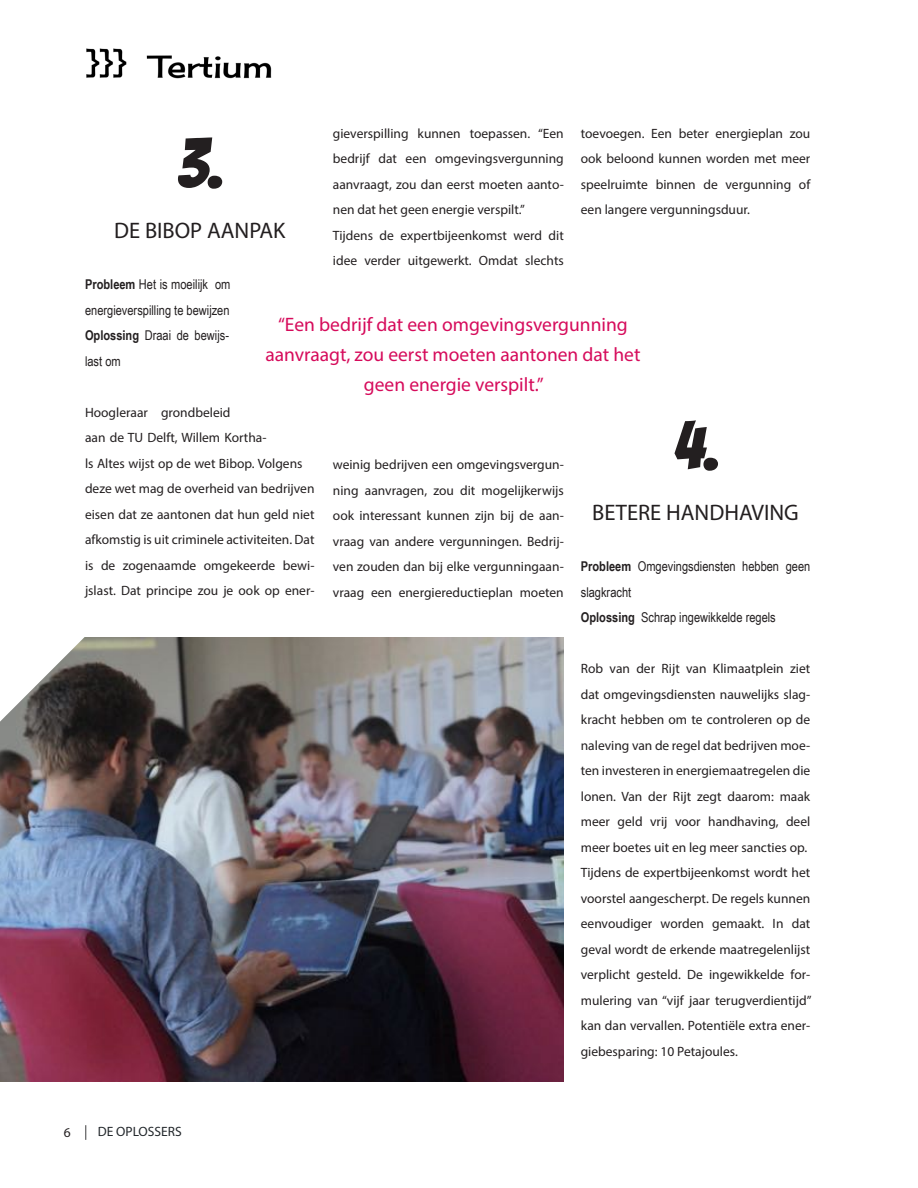
<style>
.page{position:relative;width:918px;height:1188px;background:#fff}
.page>*{position:absolute;margin:0;border:0;box-sizing:border-box;transform-origin:0 0}
.t1{font:67.5px "Bangers";color:#231f20}
.t2{font:22.5px "Myriad Pro";color:#231f20}
.t3{font:19.5px/30px "Myriad Pro";color:#d60b5b;text-align:center}
.t4{font:13.5px/25.5px "Myriad Pro";color:#231f20}
.t5{font:13.5px/25.5px "Arial Narrow";color:#231f20;text-align:justify}
.t6{font:13.5px "Myriad Pro";color:#22272b}
.s1{font-weight:700}
</style>
<div class="page">
<svg style="left:85px;top:1125px;width:1px;height:15px"></svg>
<img style="left:87px;top:48px;width:185px;height:31px">
<img style="left:0;top:638px;width:564px;height:444px">
<svg style="left:0;top:637px;width:85px;height:85px"></svg>
<h1 class="t1" style="left:177px;top:128px;width:47px">3.</h1>
<h2 class="t2" style="left:114px;top:217px;width:173px">DE BIBOP AANPAK</h2>
<p class="t4" style="left:333px;top:120px;width:232px">gieverspilling kunnen toepassen. “Een bedrijf dat een omgevingsvergunning aanvraagt, zou dan eerst moeten aanto&shy;nen dat het geen energie verspilt.” Tijdens de expertbijeenkomst werd dit idee verder uitgewerkt. Omdat slechts</p>
<p class="t4" style="left:581px;top:120px;width:231px;text-align:justify">toevoegen. Een beter energieplan zou ook beloond kunnen worden met meer speelruimte binnen de vergunning of een langere vergunningsduur.</p>
<p class="t5" style="left:85px;top:272px;width:147px"><span class="s1">Probleem</span> Het is moeilijk om energieverspilling te bewijzen <span class="s1">Oplossing</span> Draai de bewijs&shy;last om</p>
<h3 class="t3" style="left:265px;top:309px;width:377px">“Een bedrijf dat een omgevingsvergunning aanvraagt, zou eerst moeten aantonen dat het geen energie verspilt.”</h3>
<p class="t4" style="left:85px;top:399px;width:231px">Hoogleraar grondbeleid<br>aan de TU Delft, Willem Kortha-<br>ls Altes wijst op de wet Bibop. Volgens deze wet mag de overheid van bedrijven eisen dat ze aantonen dat hun geld niet afkomstig is uit criminele activiteiten. Dat is de zogenaamde omgekeerde bewi&shy;jslast. Dat principe zou je ook op ener-</p>
<p class="t4" style="left:333px;top:452px;width:232px;text-align:justify">weinig bedrijven een omgevingsvergun&shy;ning aanvragen, zou dit mogelijkerwijs ook interessant kunnen zijn bij de aan&shy;vraag van andere vergunningen. Bedrij&shy;ven zouden dan bij elke vergunningaan&shy;vraag een energiereductieplan moeten</p>
<h1 class="t1" style="left:673px;top:410px;width:47px">4.</h1>
<h2 class="t2" style="left:592px;top:499px;width:208px">BETERE HANDHAVING</h2>
<p class="t5" style="left:581px;top:554px;width:231px;text-align:left"><span class="s1">Probleem</span> Omgevingsdiensten hebben geen slagkracht<br><span class="s1">Oplossing</span> Schrap ingewikkelde regels</p>
<p class="t4" style="left:581px;top:656px;width:232px">Rob van der Rijt van Klimaatplein ziet dat omgevingsdiensten nauwelijks slag&shy;kracht hebben om te controleren op de naleving van de regel dat bedrijven moe&shy;ten investeren in energiemaatregelen die lonen. Van der Rijt zegt daarom: maak meer geld vrij voor handhaving, deel meer boetes uit en leg meer sancties op.<br>Tijdens de expertbijeenkomst wordt het voorstel aangescherpt. De regels kunnen eenvoudiger worden gemaakt. In dat geval wordt de erkende maatregelenlijst verplicht gesteld. De ingewikkelde for&shy;mulering van “vijf jaar terugverdientijd” kan dan vervallen. Potentiële extra ener&shy;giebesparing: 10 Petajoules.</p>
<p class="t4" style="left:64px;top:1119px;width:8px">6</p>
<p class="t6" style="left:98px;top:1123px;width:85px">DE OPLOSSERS</p>
</div>
